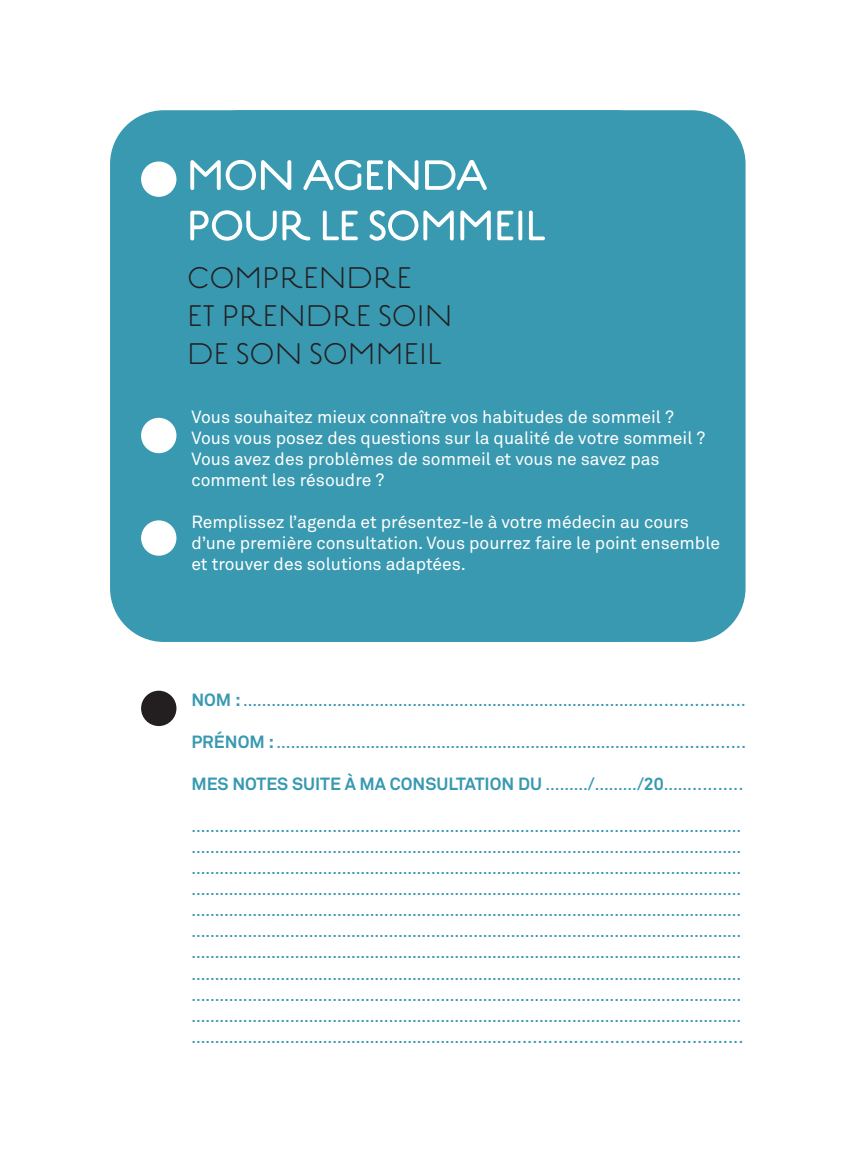
<style>
.page{position:relative;width:858px;height:1165px;background:#fff}
.page>*{position:absolute;margin:0;border:0;box-sizing:border-box;transform-origin:0 0}
.t1{font:42px/50.4px "Estilo";color:#fff}
.t2{font:31.5px/37.8px "Estilo";color:#231f20}
.t3{font:17.5px/21px "Akkurat";color:#3899b1}
.t4{font:17.5px/21px "Akkurat";color:#fff}
.t5{font:700 17.5px "Akkurat";color:#3899b1}
.s1{font-weight:700}
.s2{font-weight:400}
</style>
<div class="page">
<div style="left:110px;top:110px;width:559px;height:532px;background:#3899b1;border-radius:54px"></div>
<div style="left:186px;top:110px;width:559px;height:532px;background:#3899b1;border-radius:54px"></div>
<svg style="left:190px;top:160px;width:102px;height:31px"></svg>
<svg style="left:303px;top:160px;width:184px;height:31px"></svg>
<svg style="left:190px;top:210px;width:121px;height:31px"></svg>
<svg style="left:322px;top:210px;width:36px;height:31px"></svg>
<svg style="left:369px;top:210px;width:145px;height:31px"></svg>
<div style="left:518px;top:211px;width:4px;height:29px;border:2px solid #fff"></div>
<svg style="left:528px;top:210px;width:17px;height:31px"></svg>
<div style="left:141px;top:161px;width:35px;height:36px;background:#fff;border-radius:50%"></div>
<div style="left:141px;top:418px;width:35px;height:35px;background:#fff;border-radius:50%"></div>
<div style="left:141px;top:520px;width:35px;height:36px;background:#fff;border-radius:50%"></div>
<div style="left:141px;top:691px;width:35px;height:35px;background:#231f20;border-radius:50%"></div>
<h1 class="t1" style="left:187px;top:150px;width:359px">MON AGENDA<br>POUR LE SOMMEIL</h1>
<h2 class="t2" style="left:187px;top:259px;width:267px">COMPRENDRE<br>ET PRENDRE SOIN<br>DE SON SOMMEIL</h2>
<p class="t4" style="left:191px;top:407px;width:515px">Vous souhaitez mieux connaître vos habitudes de sommeil ?<br>Vous vous posez des questions sur la qualité de votre sommeil ?<br>Vous avez des problèmes de sommeil et vous ne savez pas comment les résoudre ?</p>
<p class="t4" style="left:191px;top:512px;width:530px">Remplissez l’agenda et présentez-le à votre médecin au cours d’une première consultation. Vous pourrez faire le point ensemble et trouver des solutions adaptées.</p>
<p class="t3" style="left:191px;top:690px;width:556px"><span class="s1">NOM :</span> ………………………………………………………………………….....................</p>
<p class="t3" style="left:191px;top:732px;width:556px"><span class="s1">PRÉNOM :</span> ……………………………………………………………………....................</p>
<p class="t5" style="left:191px;top:773px;width:553px">MES NOTES SUITE À MA CONSULTATION DU <span class="s2">………</span>/<span class="s2">………</span>/20<span class="s2">……..........</span></p>
<p class="t3" style="left:191px;top:816px;width:553px">……………………………………………………………………………………………………… ……………………………………………………………………………………………………… ……………………………………………………………………………………………………… ……………………………………………………………………………………………………… ……………………………………………………………………………………………………… ……………………………………………………………………………………………………… ……………………………………………………………………………………………………… ……………………………………………………………………………………………………… ……………………………………………………………………………………………………… ……………………………………………………………………………………………………… …………………………………………………………...............................................</p>
</div>
